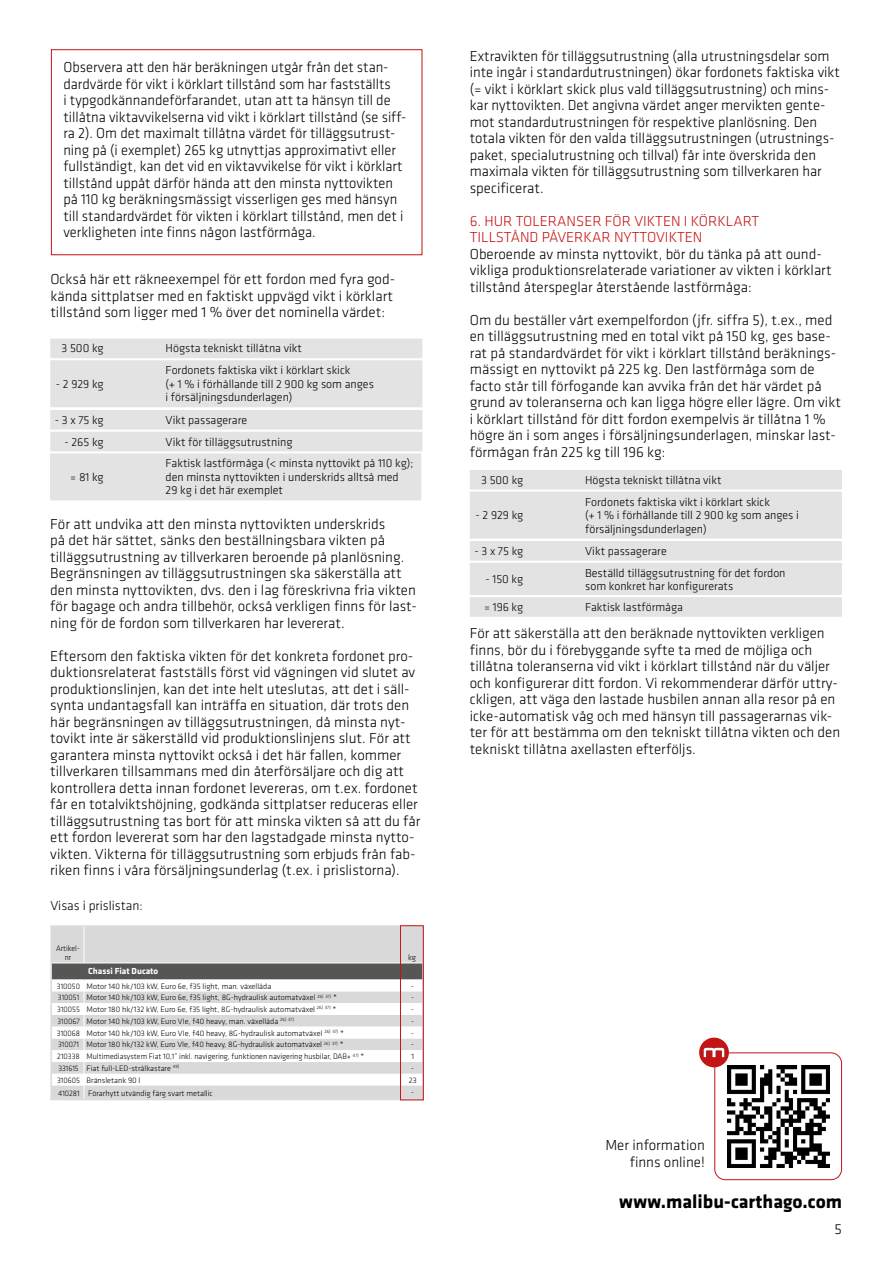
<style>
.page{position:relative;width:893px;height:1263px;background:#fff}
.page>*{position:absolute;margin:0;border:0;box-sizing:border-box;transform-origin:0 0}
.t1{font:700 19.5px "Klavika Basic";color:#000}
.t2{font:300 15px/16.5px "Klavika Basic";color:#000}
.t3{font:300 15px/16.5px "Klavika Basic";color:#c41415}
.t4{font:300 13.5px "Klavika Basic";color:#000}
.t5{font:300 12px/21.8px "Klavika Basic";color:#000}
.t6{font:700 9px "Klavika Basic";color:#fff}
.t7{font:300 8.1px/9px "Klavika Basic";color:#000;text-align:center;scale:.95 1}
.t8{font:300 8.1px "Klavika Basic";color:#000}
</style>
<div class="page">
<div style="left:470px;top:470px;width:372px;height:19px;background:#e3e3e3"></div>
<div style="left:470px;top:492px;width:372px;height:47px;background:#e3e3e3;border:2px solid #e3e3e3"></div>
<div style="left:470px;top:541px;width:372px;height:20px;background:#e3e3e3"></div>
<div style="left:470px;top:597px;width:372px;height:20px;background:#e3e3e3"></div>
<div style="left:470px;top:563px;width:372px;height:32px;background:#e3e3e3"></div>
<div style="left:714px;top:1052px;width:128px;height:128px;border:1px solid #c41415;border-radius:11px"></div>
<img style="left:727px;top:1065px;width:102px;height:102px">
<div style="left:50px;top:339px;width:372px;height:19px;background:#e3e3e3"></div>
<div style="left:50px;top:360px;width:372px;height:47px;background:#e3e3e3"></div>
<div style="left:50px;top:410px;width:372px;height:20px;background:#e3e3e3;border:2px solid #e3e3e3"></div>
<div style="left:50px;top:432px;width:372px;height:19px;background:#e3e3e3"></div>
<div style="left:50px;top:453px;width:371px;height:47px;background:#e3e3e3;border:2px solid #e3e3e3"></div>
<div style="left:51px;top:49px;width:371px;height:206px;border:1px solid #c41415"></div>
<div style="left:699px;top:1037px;width:30px;height:30px;background:#c41415;border-radius:50%"></div>
<img style="left:704px;top:1047px;width:20px;height:11px">
<div style="left:52px;top:927px;width:370px;height:36px;background:#d9d9da"></div>
<hr style="left:84px;top:927px;width:1px;height:36px;background:#fff">
<svg style="left:52px;top:963px;width:370px;height:135px"></svg>
<div style="left:50px;top:925px;width:374px;height:175px;border:1px solid #d9d9da"></div>
<div style="left:400px;top:925px;width:24px;height:175px;border:1px solid #c41415"></div>
<p class="t2" style="left:63px;top:59px;width:345px">Observera att den här beräkningen utgår från det stan&shy;dardvärde för vikt i körklart tillstånd som har fastställts<br>i typgodkännandeförfarandet, utan att ta hänsyn till de tillåtna viktavvikelserna vid vikt i körklart tillstånd (se siff&shy;ra 2). Om det maximalt tillåtna värdet för tilläggsutrust&shy;ning på (i exemplet) 265 kg utnyttjas approximativt eller fullständigt, kan det vid en viktavvikelse för vikt i körklart tillstånd uppåt därför hända att den minsta nyttovikten på 110 kg beräkningsmässigt visserligen ges med hänsyn till standardvärdet för vikten i körklart tillstånd, men det i verkligheten inte finns någon lastförmåga.</p>
<p class="t2" style="left:50px;top:271px;width:346px">Också här ett räkneexempel för ett fordon med fyra god&shy;kända sittplatser med en faktiskt uppvägd vikt i körklart tillstånd som ligger med 1 % över det nominella värdet:</p>
<p class="t5" style="left:62px;top:337px;width:44px">3 500 kg</p>
<p class="t5" style="left:56px;top:373px;width:49px">- 2 929 kg</p>
<p class="t5" style="left:55px;top:409px;width:50px">- 3 x 75 kg</p>
<p class="t5" style="left:64px;top:431px;width:41px">- 265 kg</p>
<p class="t5" style="left:70px;top:466px;width:35px">= 81 kg</p>
<p class="t5" style="left:166px;top:337px;width:186px">Högsta tekniskt tillåtna vikt<br>Fordonets faktiska vikt i körklart skick</p>
<p class="t5" style="left:166px;top:377px;width:210px;line-height:13.5px">(+ 1 % i förhållande till 2 900 kg som anges i försäljningsdunderlagen)</p>
<p class="t5" style="left:166px;top:409px;width:249px">Vikt passagerare<br>Vikt för tilläggsutrustning<br>Faktisk lastförmåga (&lt; minsta nyttovikt på 110 kg);</p>
<p class="t5" style="left:166px;top:470px;width:235px;line-height:13.5px">den minsta nyttovikten i underskrids alltså med<br>29 kg i det här exemplet</p>
<p class="t2" style="left:50px;top:515px;width:368px">För att undvika att den minsta nyttovikten underskrids<br>på det här sättet, sänks den beställningsbara vikten på tilläggsutrustning av tillverkaren beroende på planlösning.<br>Begränsningen av tilläggsutrustningen ska säkerställa att den minsta nyttovikten, dvs. den i lag föreskrivna fria vikten för bagage och andra tillbehör, också verkligen finns för last&shy;ning för de fordon som tillverkaren har levererat.</p>
<p class="t2" style="left:50px;top:647px;width:372px">Eftersom den faktiska vikten för det konkreta fordonet pro&shy;duktionsrelaterat fastställs först vid vägningen vid slutet av produktionslinjen, kan det inte helt uteslutas, att det i säll&shy;synta undantagsfall kan inträffa en situation, där trots den här begränsningen av tilläggsutrustningen, då minsta nyt&shy;tovikt inte är säkerställd vid produktionslinjens slut. För att garantera minsta nyttovikt också i det här fallen, kommer tillverkaren tillsammans med din återförsäljare och dig att kontrollera detta innan fordonet levereras, om t.ex. fordonet får en totalviktshöjning, godkända sittplatser reduceras eller tilläggsutrustning tas bort för att minska vikten så att du får ett fordon levererat som har den lagstadgade minsta nytto&shy;vikten. Vikterna för tilläggsutrustning som erbjuds från fab&shy;riken finns i våra försäljningsunderlag (t.ex. i prislistorna).</p>
<p class="t4" style="left:50px;top:897px;width:94px">Visas i prislistan:</p>
<p class="t7" style="left:56px;top:944px;width:27px">Artikel&shy;nr</p>
<p class="t8" style="left:408px;top:953px;width:9px">kg</p>
<p class="t6" style="left:88px;top:965px;width:72px">Chassi Fiat Ducato</p>
<p class="t7" style="left:57px;top:981px;width:227px">310050 Motor 140 hk/103 kW, Euro 6e, f35 light, man. växellåda</p>
<p class="t8" style="left:411px;top:981px;width:4px">-</p>
<p class="t7" style="left:58px;top:993px;width:295px">310051 Motor 140 hk/103 kW, Euro 6e, f35 light, 8G-hydraulisk automatväxel <sup>26)</sup> <sup>37)</sup> *</p>
<p class="t8" style="left:411px;top:993px;width:4px">-</p>
<p class="t7" style="left:57px;top:1005px;width:295px">310055 Motor 180 hk/132 kW, Euro 6e, f35 light, 8G-hydraulisk automatväxel <sup>26)</sup> <sup>37)</sup> *</p>
<p class="t8" style="left:411px;top:1004px;width:4px">-</p>
<p class="t7" style="left:57px;top:1016px;width:251px">310067 Motor 140 hk/103 kW, Euro VIe, f40 heavy, man. växellåda <sup>26)</sup> <sup>37)</sup></p>
<p class="t8" style="left:411px;top:1016px;width:4px">-</p>
<p class="t7" style="left:57px;top:1028px;width:304px">310068 Motor 140 hk/103 kW, Euro VIe, f40 heavy, 8G-hydraulisk automatväxel <sup>26)</sup> <sup>37)</sup> *</p>
<p class="t8" style="left:411px;top:1028px;width:4px">-</p>
<p class="t7" style="left:58px;top:1040px;width:302px">310071 Motor 180 hk/132 kW, Euro VIe, f40 heavy, 8G-hydraulisk automatväxel <sup>26)</sup> <sup>37)</sup> *</p>
<p class="t8" style="left:411px;top:1040px;width:4px">-</p>
<p class="t7" style="left:57px;top:1052px;width:325px">210338 Multimediasystem Fiat 10,1” inkl. navigering, funktionen navigering husbilar, DAB+ <sup>47)</sup> *</p>
<p class="t8" style="left:411px;top:1052px;width:4px">1</p>
<p class="t7" style="left:58px;top:1064px;width:129px">331615 Fiat full-LED-strålkastare <sup>49)</sup></p>
<p class="t8" style="left:411px;top:1063px;width:4px">-</p>
<p class="t7" style="left:57px;top:1075px;width:89px">310605 Bränsletank 90 l</p>
<p class="t8" style="left:409px;top:1075px;width:9px">23</p>
<p class="t7" style="left:58px;top:1089px;width:164px">410281 Förarhytt utvändig färg svart metallic</p>
<p class="t8" style="left:411px;top:1087px;width:4px">-</p>
<p class="t2" style="left:470px;top:47px;width:372px">Extravikten för tilläggsutrustning (alla utrustningsdelar som inte ingår i standardutrustningen) ökar fordonets faktiska vikt (= vikt i körklart skick plus vald tilläggsutrustning) och mins&shy;kar nyttovikten. Det angivna värdet anger mervikten gente&shy;mot standardutrustningen för respektive planlösning. Den totala vikten för den valda tilläggsutrustningen (utrustnings&shy;paket, specialutrustning och tillval) får inte överskrida den maximala vikten för tilläggsutrustning som tillverkaren har specificerat.</p>
<p class="t3" style="left:470px;top:212px;width:291px">6. HUR TOLERANSER FÖR VIKTEN I KÖRKLART<br>TILLSTÅND PÅVERKAR NYTTOVIKTEN</p>
<p class="t2" style="left:470px;top:245px;width:363px">Oberoende av minsta nyttovikt, bör du tänka på att ound&shy;vikliga produktionsrelaterade variationer av vikten i körklart tillstånd återspeglar återstående lastförmåga:</p>
<p class="t2" style="left:470px;top:311px;width:373px">Om du beställer vårt exempelfordon (jfr. siffra 5), t.ex., med en tilläggsutrustning med en total vikt på 150 kg, ges base&shy;rat på standardvärdet för vikt i körklart tillstånd beräknings&shy;mässigt en nyttovikt på 225 kg. Den lastförmåga som de facto står till förfogande kan avvika från det här värdet på grund av toleranserna och kan ligga högre eller lägre. Om vikt i körklart tillstånd för ditt fordon exempelvis är tillåtna 1 % högre än i som anges i försäljningsunderlagen, minskar last&shy;förmågan från 225 kg till 196 kg:</p>
<p class="t5" style="left:481px;top:469px;width:44px">3 500 kg</p>
<p class="t5" style="left:476px;top:504px;width:49px">- 2 929 kg</p>
<p class="t5" style="left:474px;top:540px;width:50px">- 3 x 75 kg</p>
<p class="t5" style="left:485px;top:568px;width:39px">- 150 kg</p>
<p class="t5" style="left:484px;top:596px;width:41px">= 196 kg</p>
<p class="t5" style="left:585px;top:469px;width:186px">Högsta tekniskt tillåtna vikt<br>Fordonets faktiska vikt i körklart skick</p>
<p class="t5" style="left:585px;top:508px;width:215px;line-height:13.5px">(+ 1 % i förhållande till 2 900 kg som anges i försäljningsdunderlagen)</p>
<p class="t5" style="left:585px;top:540px;width:83px">Vikt passagerare</p>
<p class="t5" style="left:585px;top:566px;width:202px;line-height:13.5px">Beställd tilläggsutrustning för det fordon som konkret har konfigurerats</p>
<p class="t5" style="left:585px;top:596px;width:99px">Faktisk lastförmåga</p>
<p class="t2" style="left:470px;top:625px;width:372px">För att säkerställa att den beräknade nyttovikten verkligen finns, bör du i förebyggande syfte ta med de möjliga och tillåtna toleranserna vid vikt i körklart tillstånd när du väljer och konfigurerar ditt fordon. Vi rekommenderar därför uttry&shy;ckligen, att väga den lastade husbilen annan alla resor på en icke-automatisk våg och med hänsyn till passagerarnas vik&shy;ter för att bestämma om den tekniskt tillåtna vikten och den tekniskt tillåtna axellasten efterföljs.</p>
<p class="t2" style="left:605px;top:1137px;width:101px;text-align:right">Mer information finns online!</p>
<h1 class="t1" style="left:619px;top:1187px;width:224px">www.malibu-carthago.com</h1>
<p class="t2" style="left:834px;top:1220px;width:9px">5</p>
</div>
